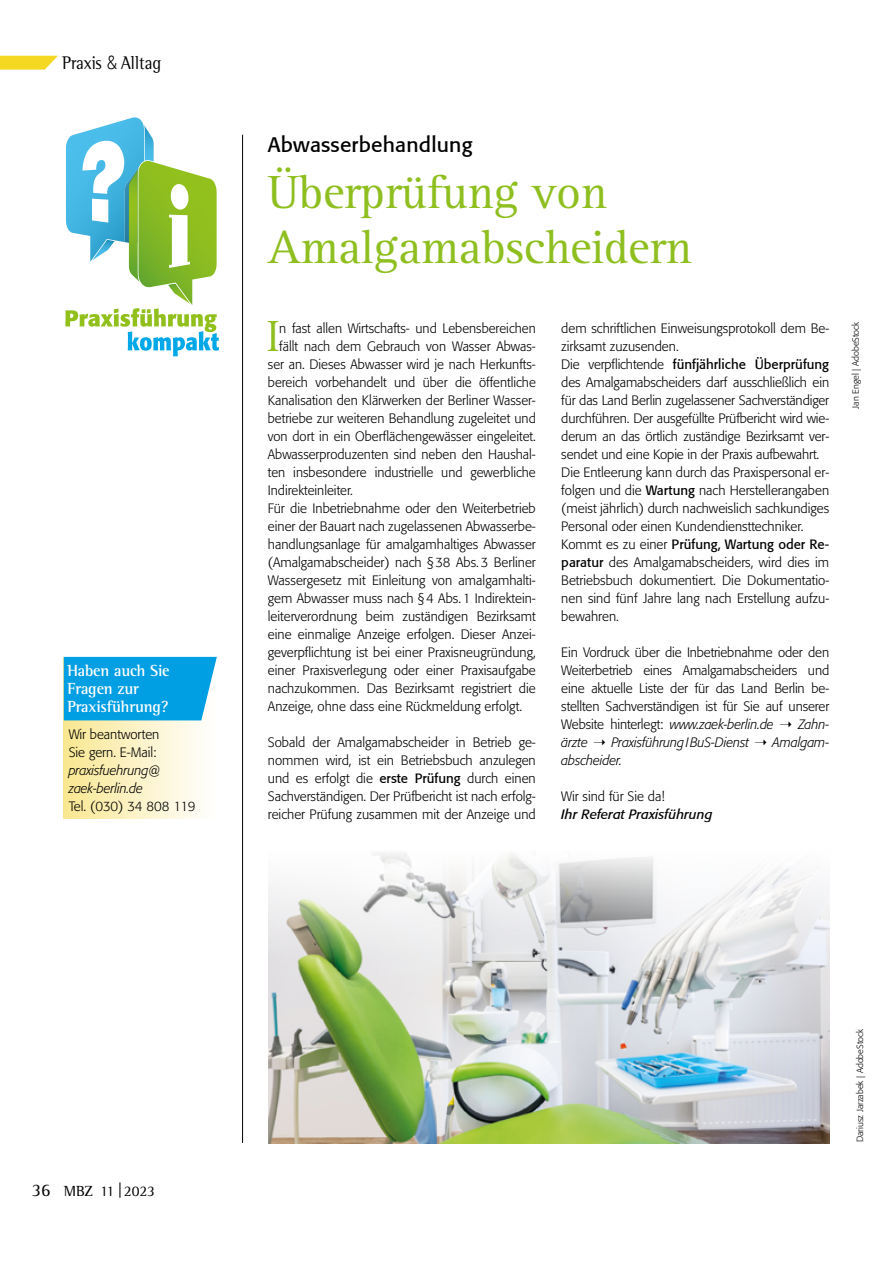
<style>
.page{position:relative;width:893px;height:1263px;background:#fff}
.page>*{position:absolute;margin:0;border:0;box-sizing:border-box;transform-origin:0 0}
.t1{font:48px/55.5px "Rotis Serif Pro";letter-spacing:-.01em;color:#8ebf1f}
.t2{font:45px "Rotis Serif Pro";color:#8ebf1f;scale:.9 1}
.t3{font:21px "Formata";letter-spacing:.01em;color:#000}
.t4{font:18.75px "Rotis Semi Serif Pro";color:#000;scale:.9 1}
.t5{font:700 16.5px/18px "Rotis Semi Serif Pro";letter-spacing:-.01em;color:#fff}
.t6{font:15px "Rotis Semi Serif Pro";color:#000}
.t7{font:300 13.5px/18px "Formata";color:#000;text-align:justify}
.t8{font:italic 300 13.5px/18px "Formata";letter-spacing:-.01em;color:#000}
.t9{font:italic 13.5px "Formata";color:#000}
.t10{font:300 13.5px "Formata";letter-spacing:-.02em;color:#000}
.t11{font:300 9px "Formata";color:#000}
.s1{font-family:"Roboto";font-weight:300}
.s2{font-weight:400}
.s3{font-style:italic}
.s4{font-size:18px}
</style>
<div class="page">
<svg style="left:0;top:56px;width:58px;height:14px"></svg>
<hr style="left:242px;top:135px;width:1px;height:1008px;background:#000">
<svg style="left:65px;top:117px;width:154px;height:239px"></svg>
<div style="left:64px;top:657px;width:153px;height:162px;background:linear-gradient(to right,#f9e792,#fff)"></div>
<div style="left:64px;top:657px;width:153px;height:63px;background:#009ee3"></div>
<img style="left:269px;top:853px;width:560px;height:291px">
<h3 class="t4" style="left:62px;top:52px;width:112px">Praxis <span class="s1">&amp;</span> Alltag</h3>
<p class="t5" style="left:67px;top:662px;width:104px">Haben auch Sie<br>Fragen zur<br>Praxisführung?</p>
<p class="t7" style="left:69px;top:725px;width:92px">Wir beantworten<br>Sie gern. E-Mail:</p>
<p class="t8" style="left:69px;top:761px;width:93px">praxisfuehrung@ zaek-berlin.de</p>
<p class="t10" style="left:69px;top:798px;width:128px">Tel. (030) 34 808 119</p>
<h3 class="t3" style="left:268px;top:132px;width:206px">Abwasserbehandlung</h3>
<h1 class="t1" style="left:268px;top:164px;width:426px">Überprüfung von<br>Amalgamabscheidern</h1>
<h2 class="t2" style="left:267px;top:309px;width:15px">I</h2>
<p class="t7" style="left:279px;top:319px;width:258px">n fast allen Wirtschafts- und Lebensbereichen</p>
<p class="t7" style="left:279px;top:337px;width:258px">fällt nach dem Gebrauch von Wasser Abwas-</p>
<p class="t7" style="left:268px;top:355px;width:269px">ser an. Dieses Abwasser wird je nach Herkunfts-</p>
<p class="t7" style="left:268px;top:373px;width:269px">bereich vorbehandelt und über die öffentliche</p>
<p class="t7" style="left:268px;top:391px;width:269px">Kanalisation den Klärwerken der Berliner Wasser-</p>
<p class="t7" style="left:268px;top:409px;width:269px">betriebe zur weiteren Behandlung zugeleitet und</p>
<p class="t7" style="left:268px;top:427px;width:269px">von dort in ein Oberflächengewässer eingeleitet.</p>
<p class="t7" style="left:268px;top:445px;width:269px">Abwasserproduzenten sind neben den Haushal-</p>
<p class="t7" style="left:268px;top:463px;width:269px">ten insbesondere industrielle und gewerbliche</p>
<p class="t7" style="left:268px;top:481px;width:87px">Indirekteinleiter.</p>
<p class="t7" style="left:268px;top:499px;width:269px">Für die Inbetriebnahme oder den Weiterbetrieb</p>
<p class="t7" style="left:268px;top:517px;width:269px">einer der Bauart nach zugelassenen Abwasserbe-</p>
<p class="t7" style="left:268px;top:535px;width:269px">handlungsanlage für amalgamhaltiges Abwasser</p>
<p class="t7" style="left:268px;top:553px;width:269px">(Amalgamabscheider) nach §38 Abs.3 Berliner</p>
<p class="t7" style="left:268px;top:571px;width:269px">Wassergesetz mit Einleitung von amalgamhalti-</p>
<p class="t7" style="left:268px;top:589px;width:269px">gem Abwasser muss nach §4 Abs.1 Indirektein-</p>
<p class="t7" style="left:268px;top:607px;width:269px">leiterverordnung beim zuständigen Bezirksamt</p>
<p class="t7" style="left:268px;top:625px;width:269px">eine einmalige Anzeige erfolgen. Dieser Anzei-</p>
<p class="t7" style="left:268px;top:643px;width:269px">geverpflichtung ist bei einer Praxisneugründung,</p>
<p class="t7" style="left:268px;top:661px;width:269px">einer Praxisverlegung oder einer Praxisaufgabe</p>
<p class="t7" style="left:268px;top:679px;width:269px">nachzukommen. Das Bezirksamt registriert die</p>
<p class="t7" style="left:268px;top:697px;width:256px">Anzeige, ohne dass eine Rückmeldung erfolgt.</p>
<p class="t7" style="left:268px;top:733px;width:269px">Sobald der Amalgamabscheider in Betrieb ge&shy;nommen wird, ist ein Betriebsbuch anzulegen und es erfolgt die <span class="s2">erste Prüfung</span> durch einen Sachverständigen. Der Prüfbericht ist nach erfolg&shy;reicher Prüfung zusammen mit der Anzeige und</p>
<p class="t7" style="left:561px;top:319px;width:269px;text-align:left">dem schriftlichen Einweisungsprotokoll dem Be&shy;zirksamt zuzusenden.<br>Die verpflichtende <span class="s2">fünfjährliche Überprüfung </span>des Amalgamabscheiders darf ausschließlich ein für das Land Berlin zugelassener Sachverständiger durchführen. Der ausgefüllte Prüfbericht wird wie&shy;derum an das örtlich zuständige Bezirksamt ver&shy;sendet und eine Kopie in der Praxis aufbewahrt.<br>Die Entleerung kann durch das Praxispersonal er&shy;folgen und die <span class="s2">Wartung</span> nach Herstellerangaben (meist jährlich) durch nachweislich sachkundiges Personal oder einen Kundendiensttechniker.<br>Kommt es zu einer <span class="s2">Prüfung, Wartung oder Re&shy;paratur</span> des Amalgamabscheiders, wird dies im Betriebsbuch dokumentiert. Die Dokumentatio&shy;nen sind fünf Jahre lang nach Erstellung aufzu&shy;bewahren.</p>
<p class="t7" style="left:561px;top:643px;width:269px">Ein Vordruck über die Inbetriebnahme oder den Weiterbetrieb eines Amalgamabscheiders und eine aktuelle Liste der für das Land Berlin be&shy;stellten Sachverständigen ist für Sie auf unserer Website hinterlegt: <span class="s3">www.zaek-berlin.de</span> ➝ <span class="s3">Zahn&shy;ärzte</span> ➝ <span class="s3">PraxisführungIBuS-Dienst</span> ➝ <span class="s3">Amalgam&shy;abscheider.</span></p>
<p class="t7" style="left:561px;top:787px;width:105px">Wir sind für Sie da!</p>
<p class="t9" style="left:561px;top:806px;width:153px">Ihr Referat Praxisführung</p>
<p class="t11" style="left:850px;top:409px;width:88px;rotate:-90deg">Jan Engel | AdobeStock</p>
<p class="t6" style="left:32px;top:1182px;width:125px"><span class="s4">36</span> MBZ 11 |2023</p>
<p class="t11" style="left:855px;top:1142px;width:115px;rotate:-90deg">Dariusz Jarzabek | AdobeStock</p>
</div>
